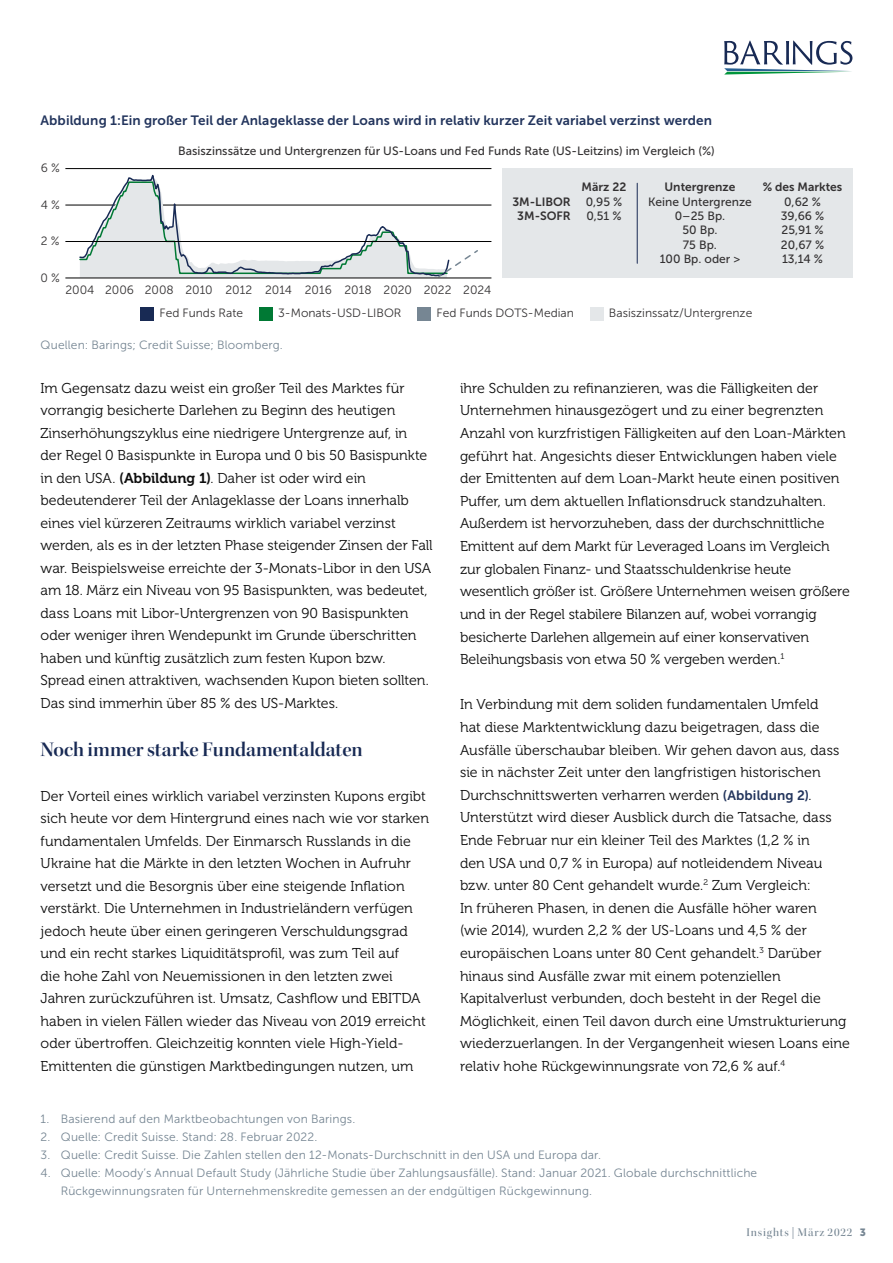
<style>
.page{position:relative;width:893px;height:1263px;background:#fff}
.page>*{position:absolute;margin:0;border:0;box-sizing:border-box;transform-origin:0 0}
.t1{font:21px "Kepler Std Semibold Disp";letter-spacing:-.005em;color:#182a54}
.t2{font:14.25px/22.6px "Museo 300";color:#0d0d0d}
.t3{font:13.5px "Museo Sans 700";letter-spacing:.01em;color:#23355d}
.t4{font:12px/18px "Museo Sans 300";letter-spacing:.01em;color:#768693}
.t5{font:12px/14.4px "Museo Sans 500";color:#333132}
.t6{font:12px "Museo Sans 300";color:#333132}
.t7{font:12px/14.4px "Museo Sans 700";color:#333132;text-align:center}
.t8{font:12px "Kepler Std Medium Disp";letter-spacing:.07em;color:#768693}
.s1{font-family:"Museo 700"}
.s2{font-family:"Museo Sans 700";font-size:13.5px;color:#23355d}
.s3{font-family:"Museo Sans 900";font-size:10.5px}
</style>
<div class="page">
<svg style="left:724px;top:41px;width:128px;height:34px"></svg>
<div style="left:141px;top:307px;width:13px;height:13px;background:#182a54"></div>
<div style="left:259px;top:307px;width:14px;height:13px;background:#007934"></div>
<div style="left:418px;top:307px;width:13px;height:13px;background:#768693"></div>
<div style="left:590px;top:307px;width:14px;height:13px;background:#e4e7e9"></div>
<hr style="left:65px;top:205px;width:426px;height:1px;background:#000">
<div style="left:502px;top:169px;width:350px;height:109px;background:#e4e7e9"></div>
<hr style="left:637px;top:183px;width:1px;height:80px;background:#182a54">
<hr style="left:65px;top:168px;width:426px;height:1px;background:#000">
<svg style="left:78px;top:174px;width:401px;height:104px"></svg>
<hr style="left:65px;top:241px;width:426px;height:1px;background:#000">
<hr style="left:65px;top:278px;width:426px;height:1px;background:#000">
<p class="t3" style="left:40px;top:112px;width:673px">Abbildung 1:Ein großer Teil der Anlageklasse der Loans wird in relativ kurzer Zeit variabel verzinst werden</p>
<p class="t6" style="left:41px;top:162px;width:21px">6 %</p>
<p class="t6" style="left:41px;top:198px;width:21px">4 %</p>
<p class="t6" style="left:41px;top:235px;width:20px">2 %</p>
<p class="t6" style="left:41px;top:271px;width:21px">0 %</p>
<p class="t5" style="left:178px;top:144px;width:538px">Basiszinssätze und Untergrenzen für US-Loans und Fed Funds Rate (US-Leitzins) im Vergleich (%)</p>
<p class="t7" style="left:512px;top:194px;width:60px">3M-LIBOR<br>3M-SOFR</p>
<p class="t7" style="left:582px;top:180px;width:46px">März 22</p>
<p class="t5" style="left:586px;top:194px;width:38px">0,95 %<br>0,51 %</p>
<p class="t7" style="left:664px;top:180px;width:72px">Untergrenze</p>
<p class="t5" style="left:648px;top:194px;width:105px;text-align:center">Keine Untergrenze<br>0–25 Bp.<br>50 Bp.<br>75 Bp.<br>100 Bp. oder &gt;</p>
<p class="t6" style="left:65px;top:283px;width:428px">2004 2006 2008 2010 2012 2014 2016 2018 2020 2022 2024</p>
<p class="t6" style="left:160px;top:307px;width:85px">Fed Funds Rate</p>
<p class="t6" style="left:278px;top:307px;width:125px">3-Monats-USD-LIBOR</p>
<p class="t6" style="left:437px;top:307px;width:139px">Fed Funds DOTS-Median</p>
<p class="t6" style="left:609px;top:307px;width:145px">Basiszinssatz/Untergrenze</p>
<p class="t4" style="left:40px;top:336px;width:244px">Quellen: Barings; Credit Suisse; Bloomberg.</p>
<p class="t7" style="left:763px;top:180px;width:81px">% des Marktes</p>
<p class="t5" style="left:781px;top:194px;width:45px">0,62 %<br>39,66 %<br>25,91 %<br>20,67 %<br>13,14 %</p>
<p class="t2" style="left:40px;top:377px;width:394px">Im Gegensatz dazu weist ein großer Teil des Marktes für vorrangig besicherte Darlehen zu Beginn des heutigen Zinserhöhungszyklus eine niedrigere Untergrenze auf, in<br>der Regel 0 Basispunkte in Europa und 0 bis 50 Basispunkte in den USA. <span class="s1">(Abbildung 1)</span>. Daher ist oder wird ein bedeutenderer Teil der Anlageklasse der Loans innerhalb eines viel kürzeren Zeitraums wirklich variabel verzinst werden, als es in der letzten Phase steigender Zinsen der Fall war. Beispielsweise erreichte der 3-Monats-Libor in den USA am 18. März ein Niveau von 95 Basispunkten, was bedeutet, dass Loans mit Libor-Untergrenzen von 90 Basispunkten oder weniger ihren Wendepunkt im Grunde überschritten haben und künftig zusätzlich zum festen Kupon bzw.<br>Spread einen attraktiven, wachsenden Kupon bieten sollten.<br>Das sind immerhin über 85 % des US-Marktes.</p>
<h1 class="t1" style="left:40px;top:737px;width:324px">Noch immer starke Fundamentaldaten</h1>
<p class="t2" style="left:40px;top:785px;width:390px">Der Vorteil eines wirklich variabel verzinsten Kupons ergibt sich heute vor dem Hintergrund eines nach wie vor starken fundamentalen Umfelds. Der Einmarsch Russlands in die Ukraine hat die Märkte in den letzten Wochen in Aufruhr versetzt und die Besorgnis über eine steigende Inflation verstärkt. Die Unternehmen in Industrieländern verfügen jedoch heute über einen geringeren Verschuldungsgrad und ein recht starkes Liquiditätsprofil, was zum Teil auf<br>die hohe Zahl von Neuemissionen in den letzten zwei Jahren zurückzuführen ist. Umsatz, Cashflow und EBITDA haben in vielen Fällen wieder das Niveau von 2019 erreicht oder übertroffen. Gleichzeitig konnten viele High-Yield-Emittenten die günstigen Marktbedingungen nutzen, um</p>
<p class="t2" style="left:460px;top:377px;width:391px">ihre Schulden zu refinanzieren, was die Fälligkeiten der Unternehmen hinausgezögert und zu einer begrenzten Anzahl von kurzfristigen Fälligkeiten auf den Loan-Märkten geführt hat. Angesichts dieser Entwicklungen haben viele der Emittenten auf dem Loan-Markt heute einen positiven Puffer, um dem aktuellen Inflationsdruck standzuhalten.<br>Außerdem ist hervorzuheben, dass der durchschnittliche Emittent auf dem Markt für Leveraged Loans im Vergleich zur globalen Finanz- und Staatsschuldenkrise heute wesentlich größer ist. Größere Unternehmen weisen größere und in der Regel stabilere Bilanzen auf, wobei vorrangig besicherte Darlehen allgemein auf einer konservativen Beleihungsbasis von etwa 50 % vergeben werden.<sup>1</sup></p>
<p class="t2" style="left:460px;top:693px;width:391px">In Verbindung mit dem soliden fundamentalen Umfeld<br>hat diese Marktentwicklung dazu beigetragen, dass die Ausfälle überschaubar bleiben. Wir gehen davon aus, dass sie in nächster Zeit unter den langfristigen historischen Durchschnittswerten verharren werden <span class="s2">(Abbildung 2)</span>.<br>Unterstützt wird dieser Ausblick durch die Tatsache, dass Ende Februar nur ein kleiner Teil des Marktes (1,2 % in<br>den USA und 0,7 % in Europa) auf notleidendem Niveau bzw. unter 80 Cent gehandelt wurde.<sup>2</sup> Zum Vergleich:<br>In früheren Phasen, in denen die Ausfälle höher waren<br>(wie 2014), wurden 2,2 % der US-Loans und 4,5 % der europäischen Loans unter 80 Cent gehandelt.<sup>3</sup> Darüber hinaus sind Ausfälle zwar mit einem potenziellen Kapitalverlust verbunden, doch besteht in der Regel die Möglichkeit, einen Teil davon durch eine Umstrukturierung wiederzuerlangen. In der Vergangenheit wiesen Loans eine relativ hohe Rückgewinnungsrate von 72,6 % auf.<sup>4</sup></p>
<p class="t4" style="left:40px;top:1110px;width:316px">1. Basierend auf den Marktbeobachtungen von Barings.</p>
<p class="t4" style="left:40px;top:1128px;width:278px">2. Quelle: Credit Suisse. Stand: 28. Februar 2022.</p>
<p class="t4" style="left:40px;top:1146px;width:562px">3. Quelle: Credit Suisse. Die Zahlen stellen den 12-Monats-Durchschnitt in den USA und Europa dar.</p>
<p class="t4" style="left:61px;top:1164px;width:698px;text-indent:-20px">4. Quelle: Moody’s Annual Default Study (Jährliche Studie über Zahlungsausfälle). Stand: Januar 2021. Globale durchschnittliche<br>Rückgewinnungsraten für Unternehmenskredite gemessen an der endgültigen Rückgewinnung.</p>
<p class="t8" style="left:746px;top:1225px;width:121px">Insights | März 2022 <span class="s3">3</span></p>
</div>
